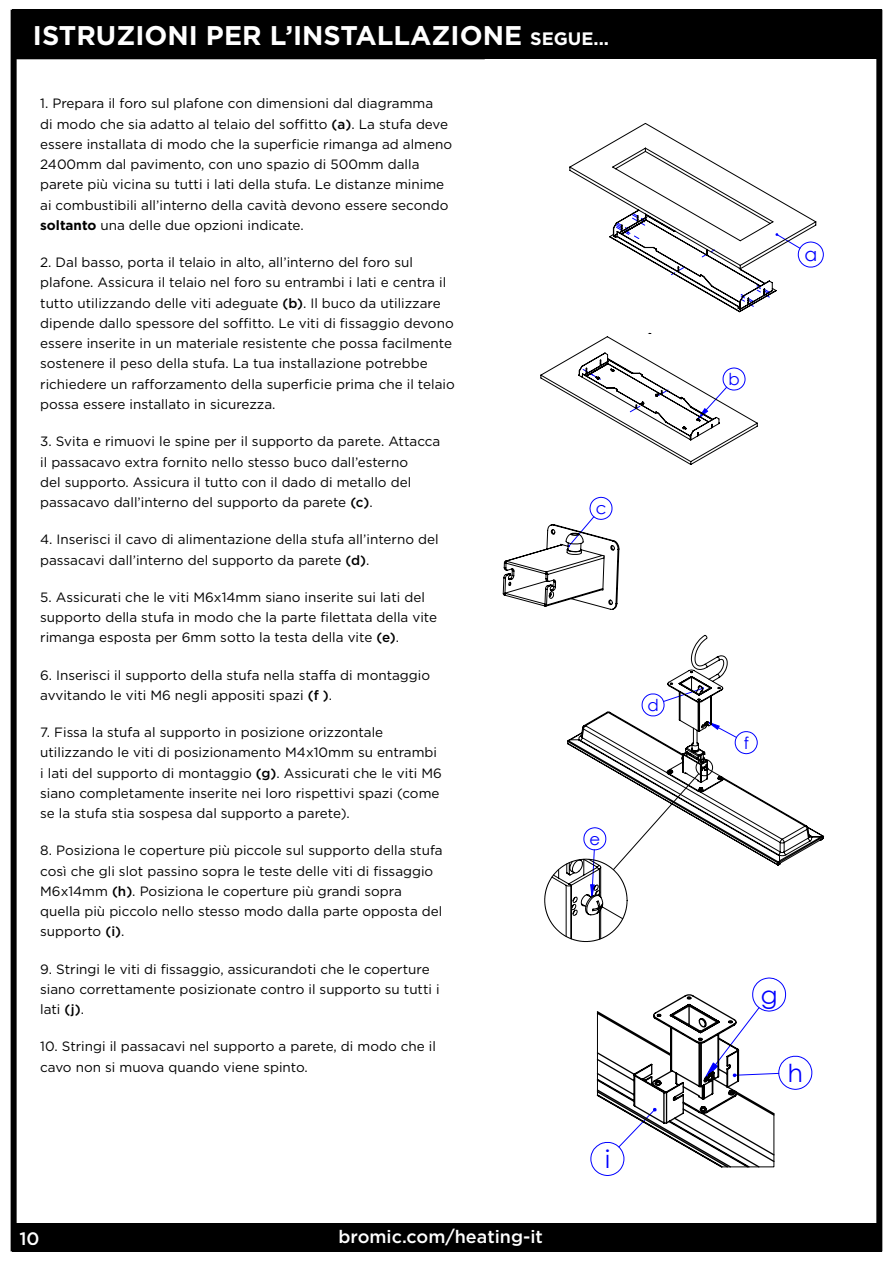
<style>
.page{position:relative;width:893px;height:1263px;background:#fff}
.page>*{position:absolute;margin:0;border:0;box-sizing:border-box;transform-origin:0 0}
.t1{font:700 27px "Gotham";color:#fff}
.t2{font:24.9px "Century Gothic";color:#00f}
.t3{font:18.75px "Century Gothic";color:#00f}
.t4{font:500 18px "Gotham";color:#fff}
.t5{font:16.5px "Century Gothic";color:#00f}
.t6{font:13.5px/20.2px "Gotham";color:#000}
.s1{font-size:18px}
.s2{font-weight:500}
.s3{font-weight:700}
</style>
<div class="page">
<div style="left:12px;top:1223px;width:870px;height:29px;background:#000"></div>
<div style="left:12px;top:9px;width:870px;height:50px;background:#000"></div>
<div style="left:11px;top:10px;width:871px;height:1241px;border:6px solid #000"></div>
<hr style="left:12px;top:56px;width:473px;height:3px;background:#000">
<svg style="left:667px;top:634px;width:157px;height:232px"></svg>
<svg style="left:544px;top:687px;width:175px;height:255px"></svg>
<svg style="left:502px;top:496px;width:118px;height:114px"></svg>
<svg style="left:596px;top:977px;width:217px;height:192px"></svg>
<svg style="left:540px;top:243px;width:284px;height:222px"></svg>
<svg style="left:568px;top:123px;width:249px;height:190px"></svg>
<h1 class="t1" style="left:33px;top:24px;width:578px">ISTRUZIONI PER L’INSTALLAZIONE <span class="s1">SEGUE...</span></h1>
<p class="t6" style="left:40px;top:94px;width:413px">1. Prepara il foro sul plafone con dimensioni dal diagramma<br>di modo che sia adatto al telaio del soffitto <span class="s2">(a)</span>. La stufa deve essere installata di modo che la superficie rimanga ad almeno 2400mm dal pavimento, con uno spazio di 500mm dalla parete più vicina su tutti i lati della stufa. Le distanze minime ai combustibili all’interno della cavità devono essere secondo <span class="s3">soltanto</span> una delle due opzioni indicate.</p>
<p class="t6" style="left:40px;top:252px;width:416px">2. Dal basso, porta il telaio in alto, all’interno del foro sul plafone. Assicura il telaio nel foro su entrambi i lati e centra il tutto utilizzando delle viti adeguate <span class="s2">(b)</span>. Il buco da utilizzare dipende dallo spessore del soffitto. Le viti di fissaggio devono essere inserite in un materiale resistente che possa facilmente sostenere il peso della stufa. La tua installazione potrebbe richiedere un rafforzamento della superficie prima che il telaio possa essere installato in sicurezza.</p>
<p class="t6" style="left:40px;top:431px;width:402px">3. Svita e rimuovi le spine per il supporto da parete. Attacca il passacavo extra fornito nello stesso buco dall’esterno<br>del supporto. Assicura il tutto con il dado di metallo del passacavo dall’interno del supporto da parete <span class="s2">(c)</span>.</p>
<p class="t6" style="left:40px;top:529px;width:400px">4. Inserisci il cavo di alimentazione della stufa all’interno del passacavi dall’interno del supporto da parete <span class="s2">(d)</span>.</p>
<p class="t6" style="left:40px;top:587px;width:398px">5. Assicurati che le viti M6x14mm siano inserite sui lati del supporto della stufa in modo che la parte filettata della vite rimanga esposta per 6mm sotto la testa della vite <span class="s2">(e)</span>.</p>
<p class="t6" style="left:40px;top:665px;width:391px">6. Inserisci il supporto della stufa nella staffa di montaggio avvitando le viti M6 negli appositi spazi <span class="s2">(f )</span>.</p>
<p class="t6" style="left:40px;top:722px;width:403px">7. Fissa la stufa al supporto in posizione orizzontale utilizzando le viti di posizionamento M4x10mm su entrambi i lati del supporto di montaggio <span class="s2">(g)</span>. Assicurati che le viti M6 siano completamente inserite nei loro rispettivi spazi (come se la stufa stia sospesa dal supporto a parete).</p>
<p class="t6" style="left:40px;top:840px;width:404px">8. Posiziona le coperture più piccole sul supporto della stufa così che gli slot passino sopra le teste delle viti di fissaggio M6x14mm <span class="s2">(h)</span>. Posiziona le coperture più grandi sopra quella più piccolo nello stesso modo dalla parte opposta del supporto <span class="s2">(i)</span>.</p>
<p class="t6" style="left:40px;top:959px;width:401px">9. Stringi le viti di fissaggio, assicurandoti che le coperture siano correttamente posizionate contro il supporto su tutti i lati <span class="s2">(j)</span>.</p>
<p class="t6" style="left:40px;top:1036px;width:397px">10. Stringi il passacavi nel supporto a parete, di modo che il cavo non si muova quando viene spinto.</p>
<h3 class="t4" style="left:19px;top:1231px;width:22px">10</h3>
<h3 class="t4" style="left:338px;top:1229px;width:206px">bromic.com/heating-it</h3>
<p class="t5" style="left:596px;top:502px;width:12px">c</p>
<p class="t5" style="left:590px;top:832px;width:12px">e</p>
<h2 class="t2" style="left:605px;top:1149px;width:6px">i</h2>
<p class="t5" style="left:647px;top:698px;width:13px">d</p>
<p class="t5" style="left:728px;top:373px;width:13px">b</p>
<h3 class="t3" style="left:804px;top:247px;width:14px">a</h3>
<p class="t5" style="left:744px;top:736px;width:7px">f</p>
<h2 class="t2" style="left:761px;top:985px;width:18px">g</h2>
<h2 class="t2" style="left:788px;top:1063px;width:17px">h</h2>
</div>
